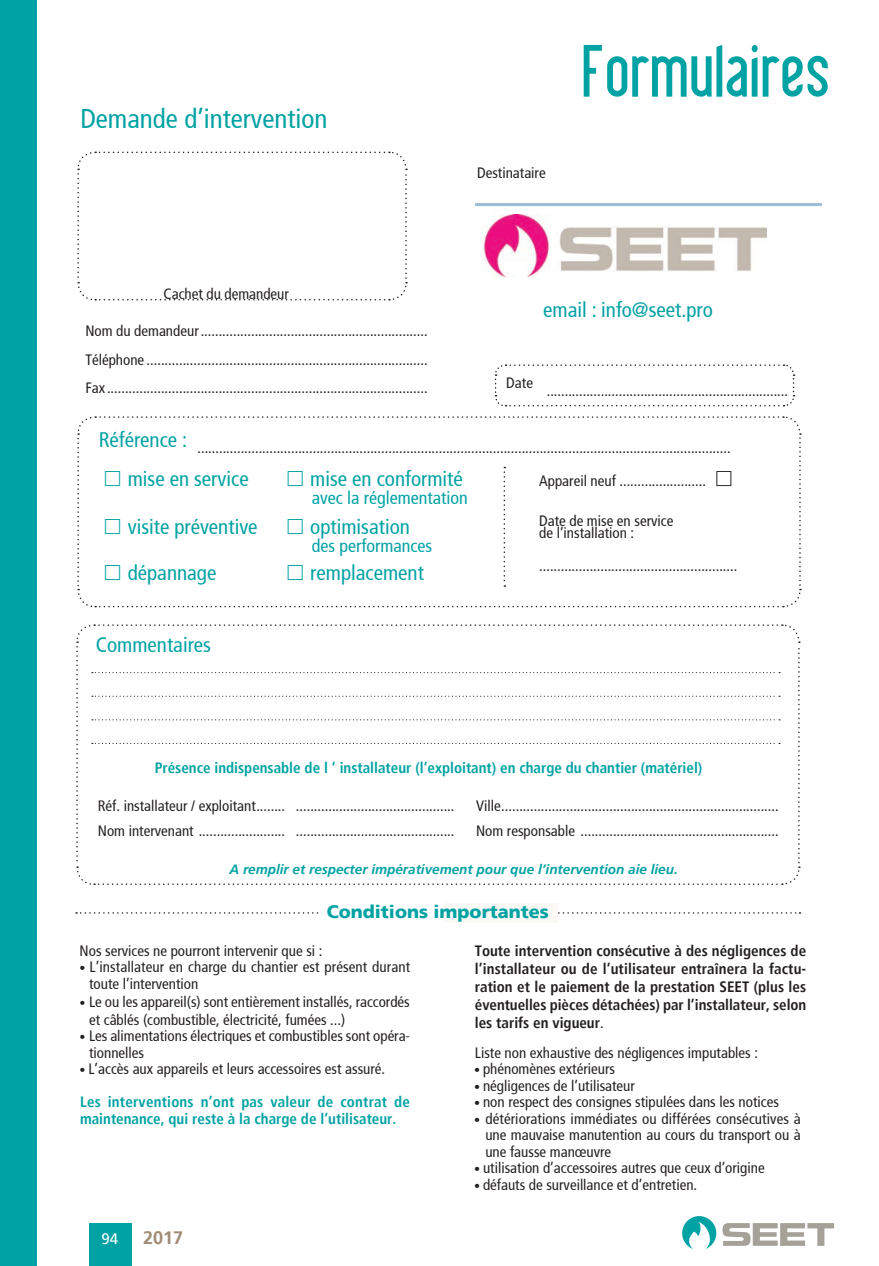
<style>
.page{position:relative;width:879px;height:1266px;background:#fff}
.page>*{position:absolute;margin:0;border:0;box-sizing:border-box;transform-origin:0 0}
.t1{font:72px "Libel Suit";color:#00a2a3}
.t2{font:27px "Frutiger 57 Cn";color:#00a2a3}
.t3{font:21px "Frutiger 57 Cn";color:#00a2a3}
.t4{font:18px "Frutiger 57 Cn";color:#00a2a3}
.t5{font:700 18px "Frutiger 55 Roman";color:#00a2a3}
.t6{font:300 18px "Frutiger 45";color:#a08b75}
.t7{font:15px/16.5px "Frutiger 57 Cn";color:#231f20}
.t8{font:700 15px/18px "Frutiger 47 Light Cn";letter-spacing:-.005em;color:#231f20;text-align:justify}
.t9{font:700 15px/16.5px "Frutiger 47 Light Cn";color:#00a2a3}
.t10{font:15px "Frutiger 55 Roman";color:#fff}
.t11{font:italic 300 13.5px "Frutiger 45";color:#00a2a3}
.s1{font-size:12px}
.s2{font-family:"Frutiger 57 Cn";font-weight:400}
</style>
<div class="page">
<div style="left:89px;top:1222px;width:42px;height:43px;background:#00a2a3"></div>
<svg style="left:722px;top:1223px;width:112px;height:22px"></svg>
<svg style="left:682px;top:1216px;width:34px;height:32px"></svg>
<div style="left:0;top:0;width:37px;height:1265px;background:#00a2a3"></div>
<svg style="left:77px;top:151px;width:330px;height:150px"></svg>
<hr style="left:475px;top:203px;width:346px;height:3px;background:#9bbdd8">
<img style="left:483px;top:214px;width:283px;height:65px">
<svg style="left:76px;top:624px;width:724px;height:261px"></svg>
<svg style="left:76px;top:912px;width:724px;height:1px"></svg>
<svg style="left:494px;top:364px;width:301px;height:43px"></svg>
<div style="left:441px;top:903px;width:116px;height:19px;background:#faf9f6"></div>
<div style="left:320px;top:903px;width:122px;height:19px;background:#fff"></div>
<svg style="left:77px;top:416px;width:724px;height:192px"></svg>
<h2 class="t2" style="left:80px;top:103px;width:248px">Demande d’intervention</h2>
<p class="t7" style="left:164px;top:286px;width:127px">Cachet du demandeur</p>
<p class="t7" style="left:477px;top:165px;width:70px">Destinataire</p>
<h1 class="t1" style="left:581px;top:35px;width:250px">Formulaires</h1>
<h3 class="t3" style="left:543px;top:297px;width:171px">email : info@seet.pro</h3>
<p class="t7" style="left:85px;top:317px;width:343px;line-height:28.5px;text-align:justify">Nom du demandeur ...............................................................<br>Téléphone ..............................................................................<br>Fax .........................................................................................</p>
<p class="t7" style="left:99px;top:439px;width:633px"><sup>Référence</sup> <sup>:</sup> ....................................................................................................................................................</p>
<h3 class="t3" style="left:128px;top:466px;width:122px">mise en service</h3>
<h3 class="t3" style="left:310px;top:466px;width:154px">mise en conformité</h3>
<p class="t7" style="left:539px;top:472px;width:168px">Appareil neuf ........................</p>
<p class="t4" style="left:312px;top:487px;width:157px">avec la réglementation</p>
<h3 class="t3" style="left:128px;top:514px;width:131px">visite préventive</h3>
<h3 class="t3" style="left:310px;top:514px;width:101px">optimisation</h3>
<p class="t7" style="left:539px;top:513px;width:136px">Date de mise en service</p>
<p class="t4" style="left:312px;top:535px;width:122px">des performances</p>
<p class="t7" style="left:506px;top:382px;width:283px">Date <sup>:</sup> ...................................................................</p>
<p class="t7" style="left:539px;top:525px;width:96px">de l’installation :</p>
<h3 class="t3" style="left:128px;top:560px;width:90px">dépannage</h3>
<h3 class="t3" style="left:310px;top:560px;width:115px">remplacement</h3>
<p class="t7" style="left:539px;top:557px;width:199px">.......................................................</p>
<h3 class="t3" style="left:96px;top:632px;width:117px">Commentaires</h3>
<p class="t9" style="left:155px;top:759px;width:549px">Pré sence indispensable de l ’ installateur (l’exploitant) en charge du chantier (maté riel)</p>
<p class="t7" style="left:98px;top:797px;width:358px">Réf. installateur / exploitant ........ ............................................</p>
<p class="t7" style="left:476px;top:797px;width:304px">Ville .............................................................................</p>
<p class="t7" style="left:98px;top:823px;width:358px">Nom intervenant ........................ ............................................</p>
<p class="t7" style="left:476px;top:823px;width:304px">Nom responsable .......................................................</p>
<p class="t11" style="left:229px;top:861px;width:449px">A remplir et respecter impé rativement pour que l’intervention aie lieu.</p>
<p class="t5" style="left:327px;top:900px;width:223px">Conditions importantes</p>
<p class="t7" style="left:80px;top:942px;width:244px">Nos services ne pourront intervenir que si :</p>
<p class="t7" style="left:89px;top:958px;width:322px;text-indent:-9px"><span class="s1">•</span> L’installateur en charge du chantier est présent durant toute l’intervention</p>
<p class="t7" style="left:89px;top:992px;width:322px;line-height:18px;text-indent:-9px"><span class="s1">•</span> Le ou les appareil(s) sont entièrement installés, raccordés et câblés (combustible, électricité, fumées ...)</p>
<p class="t7" style="left:89px;top:1027px;width:322px;text-indent:-9px"><span class="s1">•</span> Les alimentations électriques et combustibles sont opéra&shy;tionnelles</p>
<p class="t7" style="left:80px;top:1060px;width:307px"><span class="s1">•</span> L’accès aux appareils et leurs accessoires est assuré.</p>
<p class="t9" style="left:80px;top:1093px;width:331px">Les interventions n’ont pas valeur de contrat de maintenance, qui reste à la charge de l’utilisateur.</p>
<p class="t10" style="left:101px;top:1229px;width:18px">94</p>
<p class="t6" style="left:143px;top:1227px;width:42px">2017</p>
<p class="t8" style="left:475px;top:941px;width:333px">Toute intervention consécutive à des négligences de l’installateur ou de l’utilisateur entraî nera la factu&shy;ration et le paiement de la prestation SEET (plus les éventuelles pièces détachées) par l’installateur, selon les tarifs en vigueur<span class="s2">.</span></p>
<p class="t7" style="left:475px;top:1044px;width:284px">Liste non exhaustive des négligences imputables :</p>
<p class="t7" style="left:474px;top:1060px;width:142px"><span class="s1">•</span> phénomènes extérieurs</p>
<p class="t7" style="left:474px;top:1077px;width:162px"><span class="s1">•</span> négligences de l’utilisateur</p>
<p class="t7" style="left:474px;top:1093px;width:306px"><span class="s1">•</span> non respect des consignes stipulées dans les notices</p>
<p class="t7" style="left:485px;top:1110px;width:317px;text-align:justify;text-indent:-11px"><span class="s1">•</span> détériorations immédiates ou différées consécutives à une mauvaise manutention au cours du transport ou à une fausse manœuvre</p>
<p class="t7" style="left:474px;top:1159px;width:292px"><span class="s1">•</span> utilisation d’accessoires autres que ceux d’origine</p>
<p class="t7" style="left:474px;top:1176px;width:224px"><span class="s1">•</span> défauts de surveillance et d’entretien.</p>
</div>
